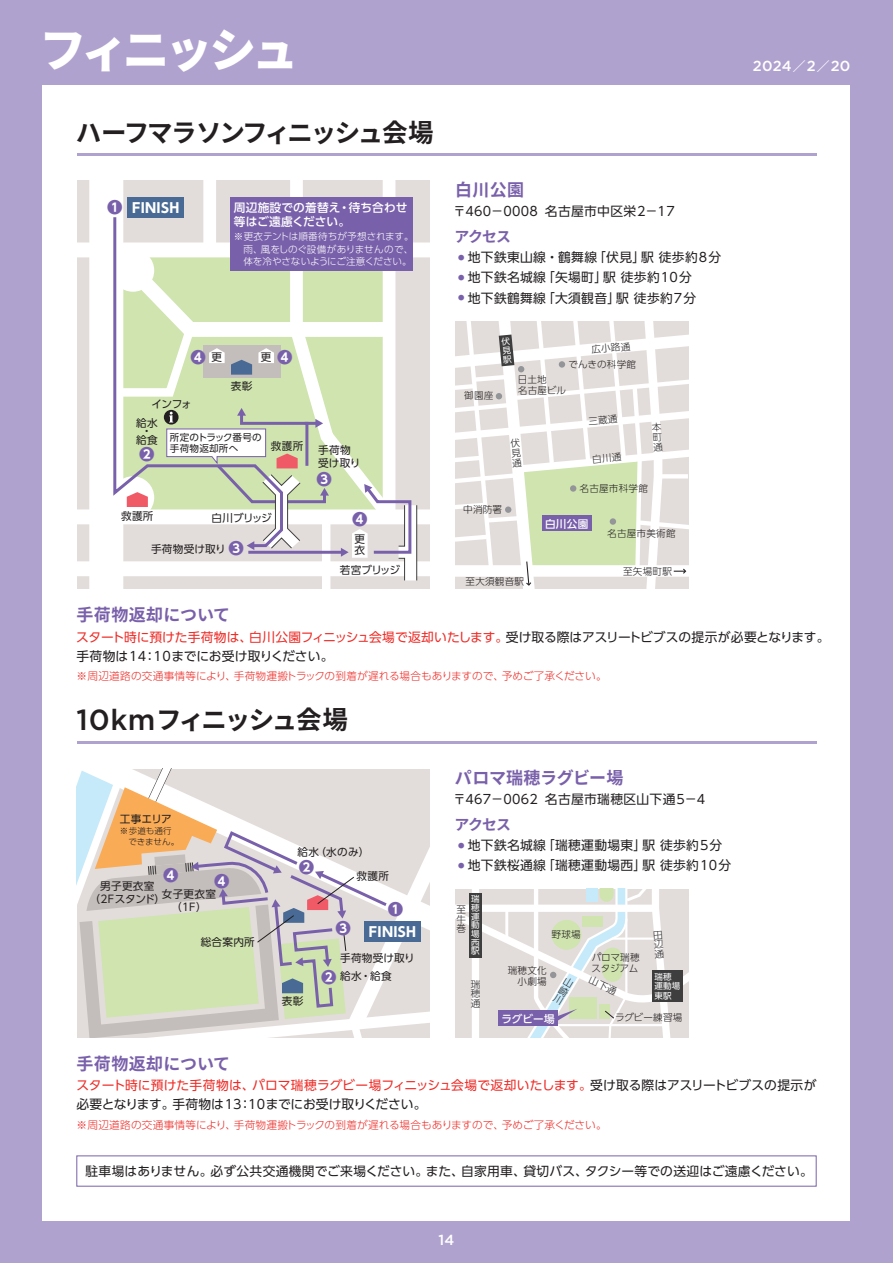
<style>
.page{position:relative;width:893px;height:1263px;background:#b0a2ce}
.page>*{position:absolute;margin:0;border:0;box-sizing:border-box;transform-origin:0 0}
.t1{font:900 46.8px "Noto Sans CJ Kjp";letter-spacing:-.1em;color:#fff}
.t2{font:700 25.5px "Noto Sans CJ Kjp";letter-spacing:-.08em;color:#231f20}
.t3{font:700 16.95px "Noto Sans CJ Kjp";letter-spacing:.02em;color:#7960aa}
.t4{font:700 16.95px "Noto Sans CJ Kjp";letter-spacing:-.005em;color:#7960aa}
.t5{font:700 15.45px "UD Shin Go Pr 6 N";color:#7960aa}
.t6{font:700 14.85px "Noto Sans CJ Kjp";letter-spacing:-.06em;color:#7960aa}
.t7{font:500 14.55px "Gotham";letter-spacing:.015em;color:#fff}
.t8{font:700 13.5px "UD Shin Go Pr 6 N";letter-spacing:.025em;color:#fff}
.t9{font:12.75px/19.2px "UD Shin Go Pr 6 N";letter-spacing:.02em;color:#231f20}
.t10{font:12.75px/19.2px "UD Shin Go Pr 6 N";letter-spacing:-.005em;color:#231f20}
.t11{font:500 11.7px/13.8px "UD Shin Go Pr 6 N";letter-spacing:.01em;color:#fff}
.t12{font:10.65px/12.8px "UD Shin Go Pr 6 N";letter-spacing:.025em;color:#231f20}
.t13{font:300 10.65px "UD Shin Go Pr 6 N";letter-spacing:.005em;color:#ee2d28}
.t14{font:500 10.65px "UD Shin Go Pr 6 N";letter-spacing:.025em;color:#fff}
.t15{font:300 9.6px/9.8px "UD Shin Go Pr 6 N";letter-spacing:.025em;color:#231f20;text-align:justify}
.t16{font:300 9.6px/12.8px "UD Shin Go Pr 6 N";letter-spacing:-.005em;color:#fff;text-align:justify}
.t17{font:9.6px/11.7px "UD Shin Go Pr 6 N";letter-spacing:.025em;color:#231f20}
.t18{font:300 9.6px/10.6px "UD Shin Go Pr 6 N";letter-spacing:-.01em;color:#231f20}
.t19{font:8.55px/8.7px "UD Shin Go Pr 6 N";letter-spacing:.025em;color:#fff}
.t20{font:300 8.55px/10.6px "UD Shin Go Pr 6 N";letter-spacing:.005em;color:#231f20}
.s1{font-family:"Noto Sans CJ Kjp";font-weight:700;font-size:12.75px}
.s2{color:#ee2d28}
.s3{font-family:"Gotham";font-weight:500;font-size:29.1px}
</style>
<div class="page">
<div style="left:43px;top:85px;width:807px;height:1135px;background:#fff"></div>
<hr style="left:77px;top:153px;width:739px;height:2px;background:#b0a2ce">
<hr style="left:77px;top:741px;width:739px;height:2px;background:#b0a2ce">
<div style="left:77px;top:181px;width:352px;height:408px;background:#e2ddda"></div>
<div style="left:89px;top:181px;width:34px;height:408px;background:#fff"></div>
<div style="left:322px;top:517px;width:8px;height:72px;background:#fff"></div>
<div style="left:77px;top:509px;width:352px;height:15px;background:#fff"></div>
<div style="left:77px;top:561px;width:352px;height:15px;background:#fff"></div>
<div style="left:77px;top:242px;width:352px;height:15px;background:#fff"></div>
<svg style="left:113px;top:181px;width:304px;height:400px"></svg>
<div style="left:230px;top:198px;width:182px;height:73px;background:#7960aa"></div>
<svg style="left:77px;top:769px;width:352px;height:268px"></svg>
<svg style="left:455px;top:321px;width:234px;height:268px"></svg>
<svg style="left:455px;top:889px;width:234px;height:148px"></svg>
<h1 class="t1" style="left:40px;top:23px;width:260px">フィニッシュ</h1>
<h2 class="t2" style="left:76px;top:118px;width:359px">ハーフマラソンフィニッシュ会場</h2>
<p class="t5" style="left:107px;top:195px;width:17px">❶</p>
<p class="t8" style="left:132px;top:197px;width:49px">FINISH</p>
<p class="t11" style="left:234px;top:201px;width:175px">周辺施設での着替え・待ち合わせ等はご遠慮ください。</p>
<p class="t16" style="left:243px;top:230px;width:172px;text-indent:-10px">※更衣テントは順番待ちが予想されます。雨、風をしのぐ設備がありませんので、体を冷やさないようにご注意ください。</p>
<p class="t5" style="left:190px;top:344px;width:17px">❹</p>
<p class="t5" style="left:277px;top:344px;width:17px">❹</p>
<p class="t12" style="left:212px;top:350px;width:12px">更</p>
<p class="t12" style="left:261px;top:350px;width:12px">更</p>
<p class="t12" style="left:231px;top:379px;width:23px">表彰</p>
<p class="t12" style="left:151px;top:397px;width:42px">インフォ</p>
<p class="t17" style="left:170px;top:431px;width:93px">所定のトラック番号の手荷物返却所へ</p>
<p class="t12" style="left:136px;top:418px;width:23px;line-height:8.6px;text-align:center">給水・給食</p>
<p class="t5" style="left:139px;top:442px;width:17px">❷</p>
<p class="t12" style="left:271px;top:439px;width:34px">救護所</p>
<p class="t12" style="left:318px;top:443px;width:44px">手荷物受け取り</p>
<p class="t5" style="left:317px;top:466px;width:17px">❸</p>
<p class="t12" style="left:121px;top:509px;width:34px">救護所</p>
<p class="t12" style="left:212px;top:511px;width:62px">白川ブリッジ</p>
<p class="t5" style="left:228px;top:536px;width:17px">❸</p>
<p class="t12" style="left:151px;top:542px;width:76px">手荷物受け取り</p>
<p class="t5" style="left:352px;top:506px;width:17px">❹</p>
<p class="t12" style="left:354px;top:533px;width:12px;line-height:10.9px">更衣</p>
<p class="t12" style="left:340px;top:563px;width:62px">若宮ブリッジ</p>
<h3 class="t3" style="left:455px;top:180px;width:71px">白川公園</h3>
<p class="t9" style="left:453px;top:202px;width:223px">〒460－0008 名古屋市中区栄2－17</p>
<p class="t6" style="left:454px;top:228px;width:58px">アクセス</p>
<p class="t9" style="left:458px;top:247px;width:264px"><sup>●</sup> 地下鉄東山線・鶴舞線「伏見」駅 徒歩約8分</p>
<p class="t9" style="left:458px;top:267px;width:235px"><sup>●</sup> 地下鉄名城線「矢場町」駅 徒歩約10分</p>
<p class="t9" style="left:458px;top:288px;width:240px"><sup>●</sup> 地下鉄鶴舞線「大須観音」駅 徒歩約7分</p>
<p class="t15" style="left:591px;top:344px;width:40px;rotate:-5deg">広小路通</p>
<p class="t15" style="left:464px;top:390px;width:31px">御園座</p>
<p class="t15" style="left:568px;top:359px;width:69px">でんきの科学館</p>
<p class="t15" style="left:518px;top:374px;width:50px;line-height:10.6px">日土地<br>名古屋ビル</p>
<p class="t15" style="left:463px;top:504px;width:40px">中消防署</p>
<p class="t15" style="left:579px;top:483px;width:70px">名古屋市科学館</p>
<p class="t14" style="left:545px;top:515px;width:45px">白川公園</p>
<p class="t15" style="left:607px;top:528px;width:70px">名古屋市美術館</p>
<p class="t15" style="left:465px;top:576px;width:60px">至大須観音駅</p>
<p class="t15" style="left:623px;top:566px;width:50px">至矢場町駅</p>
<p class="t7" style="left:753px;top:57px;width:99px">2024<span class="s1">／</span>2<span class="s1">／</span>20</p>
<h3 class="t3" style="left:77px;top:605px;width:155px">手荷物返却について</h3>
<p class="t10" style="left:76px;top:627px;width:755px"><span class="s2">スタート時に預けた手荷物は、白川公園フィニッシュ会場で返却いたします。</span>受け取る際はアスリートビブスの提示が必要となります。手荷物は14：10までにお受け取りください。</p>
<p class="t13" style="left:77px;top:667px;width:532px">※周辺道路の交通事情等により、手荷物運搬トラックの到着が遅れる場合もありますので、予めご了承ください。</p>
<h2 class="t2" style="left:77px;top:706px;width:273px"><span class="s3">10km</span>フィニッシュ会場</h2>
<p class="t12" style="left:120px;top:812px;width:53px">工事エリア</p>
<p class="t20" style="left:120px;top:825px;width:61px">※歩道も通行　できません。</p>
<p class="t5" style="left:163px;top:863px;width:17px">❹</p>
<p class="t5" style="left:214px;top:868px;width:17px">❹</p>
<p class="t12" style="left:90px;top:880px;width:77px;text-align:center">男子更衣室（2Fスタンド）</p>
<p class="t12" style="left:162px;top:887px;width:56px;text-align:center">女子更衣室（1F）</p>
<p class="t12" style="left:201px;top:936px;width:56px">総合案内所</p>
<p class="t12" style="left:298px;top:845px;width:74px">給水（水のみ）</p>
<p class="t5" style="left:299px;top:855px;width:17px">❷</p>
<p class="t12" style="left:357px;top:869px;width:34px">救護所</p>
<p class="t5" style="left:335px;top:915px;width:17px">❸</p>
<p class="t5" style="left:388px;top:896px;width:17px">❶</p>
<p class="t8" style="left:369px;top:921px;width:49px">FINISH</p>
<p class="t12" style="left:282px;top:994px;width:23px">表彰</p>
<p class="t12" style="left:340px;top:949px;width:76px;line-height:18px">手荷物受け取り給水・給食</p>
<p class="t5" style="left:321px;top:964px;width:17px">❷</p>
<h3 class="t4" style="left:455px;top:768px;width:170px">パロマ瑞穂ラグビー場</h3>
<p class="t9" style="left:453px;top:789px;width:253px">〒467－0062 名古屋市瑞穂区山下通5－4</p>
<p class="t6" style="left:454px;top:816px;width:58px">アクセス</p>
<p class="t9" style="left:458px;top:835px;width:266px"><sup>●</sup> 地下鉄名城線「瑞穂運動場東」駅 徒歩約5分</p>
<p class="t9" style="left:458px;top:855px;width:274px"><sup>●</sup> 地下鉄桜通線「瑞穂運動場西」駅 徒歩約10分</p>
<p class="t19" style="left:471px;top:894px;width:10px;text-align:justify">瑞穂運動場西駅</p>
<p class="t15" style="left:456px;top:904px;width:11px">至牛巻</p>
<p class="t15" style="left:471px;top:979px;width:11px">瑞穂通</p>
<p class="t15" style="left:552px;top:929px;width:31px">野球場</p>
<p class="t15" style="left:508px;top:965px;width:40px;line-height:10.6px;text-align:right">瑞穂文化小劇場</p>
<p class="t14" style="left:501px;top:1010px;width:55px">ラグビー場</p>
<p class="t18" style="left:592px;top:952px;width:49px">パロマ瑞穂スタジアム</p>
<p class="t19" style="left:654px;top:971px;width:27px;line-height:9.6px">瑞穂運動場東駅</p>
<p class="t15" style="left:615px;top:1012px;width:69px">ラグビー練習場</p>
<h3 class="t3" style="left:77px;top:1054px;width:155px">手荷物返却について</h3>
<p class="t9" style="left:76px;top:1075px;width:742px"><span class="s2">スタート時に預けた手荷物は、パロマ瑞穂ラグビー場フィニッシュ会場で返却いたします。</span>受け取る際はアスリートビブスの提示が必要となります。手荷物は13：10までにお受け取りください。</p>
<p class="t13" style="left:77px;top:1116px;width:532px">※周辺道路の交通事情等により、手荷物運搬トラックの到着が遅れる場合もありますので、予めご了承ください。</p>
<p class="t9" style="left:86px;top:1161px;width:729px">駐車場はありません。必ず公共交通機関でご来場ください。また、自家用車、貸切バス、タクシー等での送迎はご遠慮ください。</p>
<p class="t7" style="left:439px;top:1230px;width:17px">14</p>
</div>
